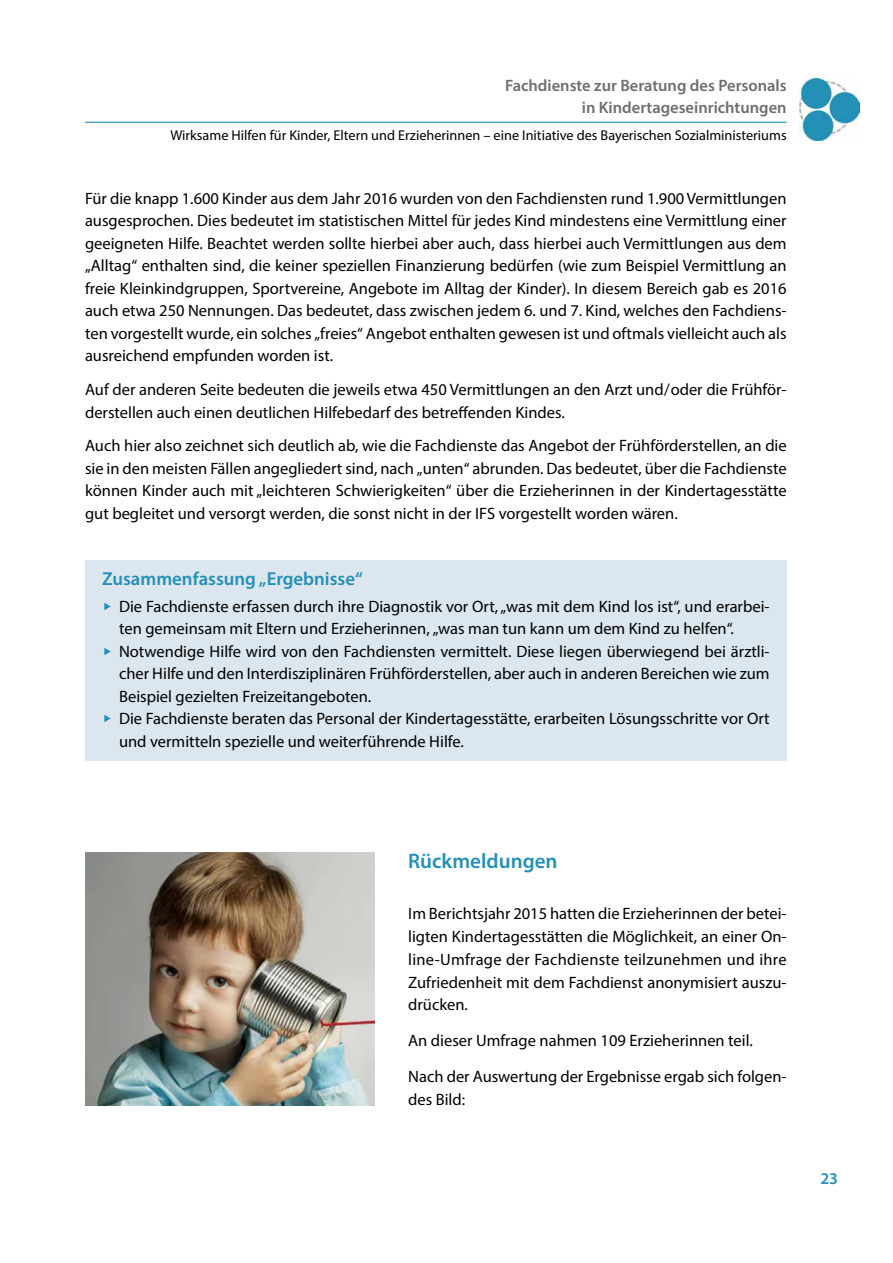
<style>
.page{position:relative;width:893px;height:1263px;background:#fff}
.page>*{position:absolute;margin:0;border:0;box-sizing:border-box;transform-origin:0 0}
.t1{font:600 21px "Myriad Pro";color:#2390b7}
.t2{font:600 18.75px "Myriad Pro";color:#2390b7}
.t3{font:16.5px/22.5px "Myriad Pro";color:#000;text-align:justify}
.t4{font:600 16.5px/22.5px "Myriad Pro";color:#6d6e71;text-align:right}
.t5{font:600 16.5px "Myriad Pro";color:#2390b7}
.t6{font:14.25px "Myriad Pro";color:#000}
.s1{color:#2390b7}
</style>
<div class="page">
<hr style="left:85px;top:122px;width:702px;height:1px;background:#2390b7">
<img style="left:799px;top:79px;width:60px;height:61px">
<div style="left:85px;top:560px;width:702px;height:201px;background:#dce6ee"></div>
<img style="left:85px;top:853px;width:289px;height:253px">
<p class="t4" style="left:505px;top:73px;width:283px">Fachdienste zur Beratung des Personals in Kindertageseinrichtungen</p>
<p class="t6" style="left:170px;top:127px;width:618px">Wirksame Hilfen für Kinder, Eltern und Erzieherinnen – eine Initiative des Bayerischen Sozialministeriums</p>
<p class="t3" style="left:85px;top:187px;width:703px">Für die knapp 1.600 Kinder aus dem Jahr 2016 wurden von den Fachdiensten rund 1.900 Vermittlungen ausgesprochen. Dies bedeutet im statistischen Mittel für jedes Kind mindestens eine Vermittlung einer geeigneten Hilfe. Beachtet werden sollte hierbei aber auch, dass hierbei auch Vermittlungen aus dem „Alltag“ enthalten sind, die keiner speziellen Finanzierung bedürfen (wie zum Beispiel Vermittlung an freie Kleinkindgruppen, Sportvereine, Angebote im Alltag der Kinder). In diesem Bereich gab es 2016 auch etwa 250 Nennungen. Das bedeutet, dass zwischen jedem 6. und 7. Kind, welches den Fachdiens&shy;ten vorgestellt wurde, ein solches „freies“ Angebot enthalten gewesen ist und oftmals vielleicht auch als ausreichend empfunden worden ist.</p>
<p class="t3" style="left:85px;top:378px;width:703px">Auf der anderen Seite bedeuten die jeweils etwa 450 Vermittlungen an den Arzt und/oder die Frühför&shy;derstellen auch einen deutlichen Hilfebedarf des betreffenden Kindes.</p>
<p class="t3" style="left:85px;top:434px;width:703px">Auch hier also zeichnet sich deutlich ab, wie die Fachdienste das Angebot der Frühförderstellen, an die sie in den meisten Fällen angegliedert sind, nach „unten“ abrunden. Das bedeutet, über die Fachdienste können Kinder auch mit „leichteren Schwierigkeiten“ über die Erzieherinnen in der Kindertagesstätte gut begleitet und versorgt werden, die sonst nicht in der IFS vorgestellt worden wären.</p>
<p class="t2" style="left:102px;top:567px;width:262px">Zusammenfassung „Ergebnisse“</p>
<p class="t3" style="left:119px;top:595px;width:652px;text-indent:-17px"><span class="s1">◆</span> Die Fachdienste erfassen durch ihre Diagnostik vor Ort, „was mit dem Kind los ist“, und erarbei&shy;ten gemeinsam mit Eltern und Erzieherinnen, „was man tun kann um dem Kind zu helfen“.</p>
<p class="t3" style="left:119px;top:640px;width:652px;text-indent:-17px"><span class="s1">◆</span> Notwendige Hilfe wird von den Fachdiensten vermittelt. Diese liegen überwiegend bei ärztli&shy;cher Hilfe und den Interdisziplinären Frühförderstellen, aber auch in anderen Bereichen wie zum Beispiel gezielten Freizeitangeboten.</p>
<p class="t3" style="left:119px;top:707px;width:652px;text-indent:-17px"><span class="s1">◆</span> Die Fachdienste beraten das Personal der Kindertagesstätte, erarbeiten Lösungsschritte vor Ort und vermitteln spezielle und weiterführende Hilfe.</p>
<p class="t1" style="left:408px;top:848px;width:151px">Rückmeldungen</p>
<p class="t3" style="left:408px;top:902px;width:380px">Im Berichtsjahr 2015 hatten die Erzieherinnen der betei&shy;ligten Kindertagesstätten die Möglichkeit, an einer On&shy;line-Umfrage der Fachdienste teilzunehmen und ihre Zufriedenheit mit dem Fachdienst anonymisiert auszu&shy;drücken.</p>
<p class="t3" style="left:408px;top:1022px;width:380px;line-height:35.5px">An dieser Umfrage nahmen 109 Erzieherinnen teil.<br>Nach der Auswertung der Ergebnisse ergab sich folgen-</p>
<p class="t3" style="left:408px;top:1087px;width:59px">des Bild:</p>
<p class="t5" style="left:820px;top:1168px;width:19px">23</p>
</div>
